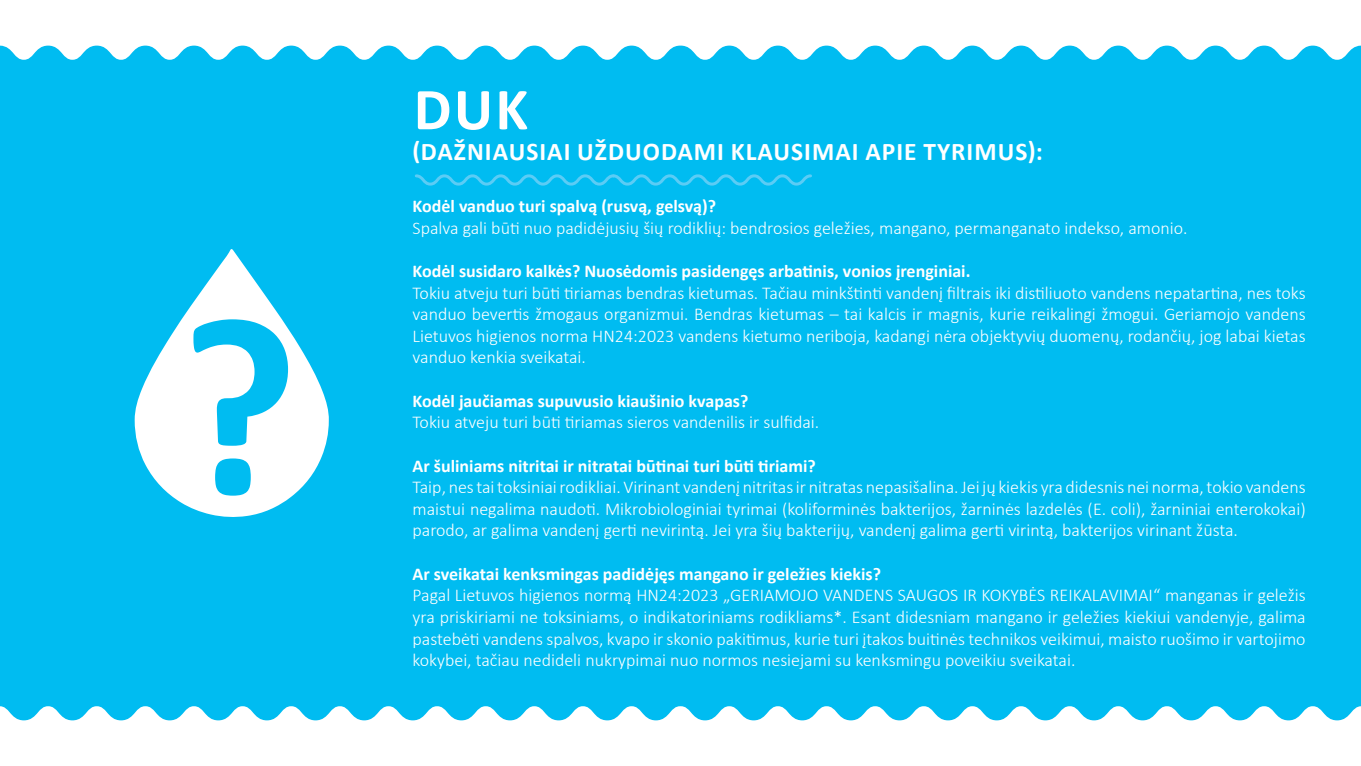
<style>
.page{position:relative;width:1361px;height:766px;background:#fff}
.page>*{position:absolute;margin:0;border:0;box-sizing:border-box;transform-origin:0 0}
.t1{font:700 60px "Calibri";color:#fff}
.t2{font:700 25.5px "Calibri";letter-spacing:.04em;color:#fff}
.t3{font:300 18px/21.6px "Calibri";color:#fff;text-align:justify}
.t4{font:700 18px "Calibri";color:#fff}
</style>
<div class="page">
<div style="left:0;top:46px;width:1361px;height:674px;background:#00bcf1"></div>
<svg style="left:135px;top:248px;width:194px;height:269px"></svg>
<svg style="left:193px;top:319px;width:95px;height:176px"></svg>
<svg style="left:413px;top:173px;width:400px;height:14px;background:#17bff1"></svg>
<h1 class="t1" style="left:414px;top:67px;width:116px">DUK</h1>
<h2 class="t2" style="left:412px;top:133px;width:632px">(DAŽNIAUSIAI UŽDUODAMI KLAUSIMAI APIE TYRIMUS):</h2>
<p class="t4" style="left:412px;top:193px;width:305px">Kodėl vanduo turi spalvą (rusvą, gelsvą)?</p>
<p class="t3" style="left:412px;top:217px;width:776px">Spalva gali būti nuo padidėjusių šių rodiklių: bendrosios geležies, mangano, permanganato indekso, amonio.</p>
<p class="t4" style="left:412px;top:258px;width:559px">Kodėl susidaro kalkės? Nuosėdomis pasidengęs arbatinis, vonios įrenginiai.</p>
<p class="t3" style="left:412px;top:281px;width:894px">Tokiu atveju turi būti tiriamas bendras kietumas. Tačiau minkštinti vandenį filtrais iki distiliuoto vandens nepatartina, nes toks vanduo bevertis žmogaus organizmui. Bendras kietumas – tai kalcis ir magnis, kurie reikalingi žmogui. Geriamojo vandens Lietuvos higienos norma HN24:2023 vandens kietumo neriboja, kadangi nėra objektyvių duomenų, rodančių, jog labai kietas vanduo kenkia sveikatai.</p>
<p class="t4" style="left:412px;top:388px;width:337px">Kodėl jaučiamas supuvusio kiaušinio kvapas?</p>
<p class="t3" style="left:412px;top:411px;width:408px">Tokiu atveju turi būti tiriamas sieros vandenilis ir sulfidai.</p>
<p class="t4" style="left:412px;top:452px;width:405px">Ar šuliniams nitritai ir nitratai būtinai turi būti tiriami?</p>
<p class="t3" style="left:412px;top:476px;width:894px">Taip, nes tai toksiniai rodikliai. Virinant vandenį nitritas ir nitratas nepasišalina. Jei jų kiekis yra didesnis nei norma, tokio vandens maistui negalima naudoti. Mikrobiologiniai tyrimai (koliforminės bakterijos, žarninės lazdelės (E. coli), žarniniai enterokokai) parodo, ar galima vandenį gerti nevirintą. Jei yra šių bakterijų, vandenį galima gerti virintą, bakterijos virinant žūsta.</p>
<p class="t4" style="left:412px;top:560px;width:470px">Ar sveikatai kenksmingas padidėjęs mangano ir geležies kiekis?</p>
<p class="t3" style="left:412px;top:584px;width:894px">Pagal Lietuvos higienos normą HN24:2023 „GERIAMOJO VANDENS SAUGOS IR KOKYBĖS REIKALAVIMAI“ manganas ir geležis yra priskiriami ne toksiniams, o indikatoriniams rodikliams*. Esant didesniam mangano ir geležies kiekiui vandenyje, galima pastebėti vandens spalvos, kvapo ir skonio pakitimus, kurie turi įtakos buitinės technikos veikimui, maisto ruošimo ir vartojimo kokybei, tačiau nedideli nukrypimai nuo normos nesiejami su kenksmingu poveikiu sveikatai.</p>
</div>
